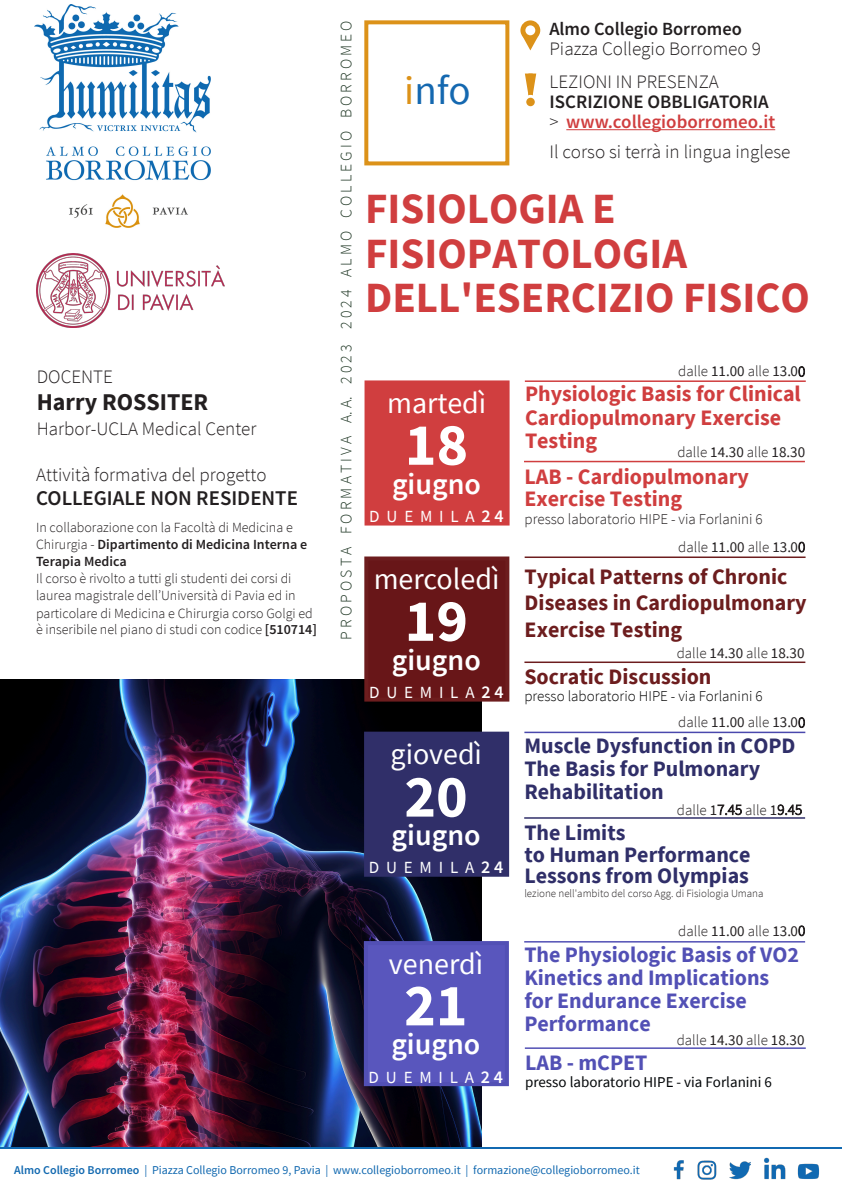
<style>
.page{position:relative;width:842px;height:1191px;background:#fff}
.page>*{position:absolute;margin:0;border:0;box-sizing:border-box;transform-origin:0 0}
.t1{font:700 60px "Source Sans Pro";color:#fff}
.t2{font:700 43px/44.3px "Source Sans Pro";color:#d03e3f}
.t3{font:41px "Source Sans Pro";color:#1468b0}
.t4{font:30px "Source Sans Pro";color:#fff}
.t5{font:600 30px "Source Sans Pro";color:#fff}
.t6{font:700 24px "Source Sans Pro";color:#231f20}
.t7{font:700 22px/23px "Source Sans Pro";color:#302f69}
.t8{font:700 22px/23px "Source Sans Pro";color:#d03e3f}
.t9{font:700 22px/23px "Source Sans Pro";color:#5250b5}
.t10{font:700 22px/26.4px "Source Sans Pro";color:#6d1d1e}
.t11{font:700 22px "Source Sans Pro";color:#6d1d1e}
.t12{font:600 21px "Source Sans Pro";color:#231f20}
.t13{font:300 19px "Source Sans Pro";color:#231f20}
.t14{font:600 19px "Source Sans Pro";color:#d03e3f}
.t15{font:600 19px "Source Sans Pro";color:#231f20}
.t16{font:600 18.6px "Source Sans Pro";color:#231f20}
.t17{font:17px "Source Sans Pro";color:#fff}
.t18{font:300 16px "Source Sans Pro";color:#233a28}
.t19{font:300 15px "Source Sans Pro";color:#231f20}
.t20{font:15px "Source Sans Pro";color:#231f20}
.t21{font:300 15px "Source Sans Pro";color:#000}
.t22{font:15px "Source Sans Pro";color:#020507}
.t23{font:300 14px/17px "Source Sans Pro";color:#231f20}
.t24{font:12px "Source Sans Pro";color:#1269b0}
.t25{font:300 11px "Source Sans Pro";color:#231f20}
.s1{font-weight:600}
.s2{color:#dc9219}
.s3{font-weight:300;color:#231f20}
.s4{font-weight:600;font-size:18px}
.s5{font-weight:400}
.s6{font-weight:300}
</style>
<div class="page">
<img style="left:0;top:679px;width:481px;height:467px">
<img style="left:673px;top:1160px;width:11px;height:20px">
<img style="left:697px;top:1160px;width:20px;height:20px">
<img style="left:729px;top:1161px;width:22px;height:19px">
<img style="left:764px;top:1157px;width:22px;height:23px">
<img style="left:797px;top:1163px;width:22px;height:16px">
<hr style="left:0;top:1146px;width:842px;height:2px;background:#1169b1">
<div style="left:364px;top:20px;width:145px;height:145px;background:#fff;border:4px solid #dc9219"></div>
<img style="left:36px;top:254px;width:189px;height:74px">
<div style="left:364px;top:380px;width:146px;height:145px;background:#d03e3f;border:4px solid #d03e3f"></div>
<hr style="left:525px;top:380px;width:281px;height:2px;background:#d03e3f">
<img style="left:34px;top:5px;width:176px;height:223px">
<svg style="left:520px;top:20px;width:20px;height:20px"></svg>
<svg style="left:522px;top:36px;width:16px;height:14px"></svg>
<div style="left:525px;top:25px;width:10px;height:10px;background:#fff;border-radius:50%"></div>
<hr style="left:566px;top:129px;width:209px;height:1px;background:#d03e3f">
<svg style="left:525px;top:74px;width:11px;height:21px"></svg>
<div style="left:526px;top:98px;width:9px;height:8px;background:#dc9219;border-radius:50%"></div>
<div style="left:364px;top:556px;width:145px;height:145px;background:#681618;border:4px solid #6d1d1e"></div>
<hr style="left:525px;top:556px;width:280px;height:2px;background:#6d1d1e">
<hr style="left:524px;top:661px;width:281px;height:2px;background:#6d1d1e">
<div style="left:364px;top:731px;width:145px;height:145px;background:#302f69"></div>
<hr style="left:524px;top:731px;width:281px;height:2px;background:#4a48ad">
<div style="left:364px;top:941px;width:145px;height:145px;background:#5956bd"></div>
<hr style="left:524px;top:941px;width:281px;height:1px;background:#5250b5">
<hr style="left:524px;top:461px;width:281px;height:1px;background:#d03e3f">
<hr style="left:524px;top:817px;width:281px;height:1px;background:#302f69">
<hr style="left:525px;top:1047px;width:281px;height:2px;background:#5250b5">
<p class="t13" style="left:37px;top:365px;width:78px">DOCENTE</p>
<p class="t6" style="left:37px;top:386px;width:173px">Harry ROSSITER</p>
<p class="t13" style="left:37px;top:417px;width:221px">Harbor-UCLA Medical Center</p>
<p class="t13" style="left:36px;top:463px;width:232px">Attività formativa del progetto</p>
<p class="t12" style="left:36px;top:485px;width:263px">COLLEGIALE NON RESIDENTE</p>
<p class="t23" style="left:36px;top:519px;width:283px">In collaborazione con la Facoltà di Medicina e Chirurgia - <span class="s1">Dipartimento di Medicina Interna e Terapia Medica<br></span>Il corso è rivolto a tutti gli studenti dei corsi di laurea magistrale dell’Università di Pavia ed in particolare di Medicina e Chirurgia corso Golgi ed è inseribile nel piano di studi con codice <span class="s1">[51071</span><span class="s1">4</span><span class="s1">]</span></p>
<p class="t18" style="left:336px;top:639px;width:621px;rotate:-90deg">P R O P O S T A F O R M A T I V A A. A. 2 0 2 3 2 0 2 4 A L M O C O L L E G I O B O R R O M E O</p>
<p class="t3" style="left:404px;top:65px;width:68px"><span class="s2">i</span>nfo</p>
<p class="t16" style="left:549px;top:17px;width:194px">Almo Collegio Borromeo</p>
<p class="t13" style="left:549px;top:37px;width:213px">Piazza Collegio Borromeo 9</p>
<p class="t13" style="left:550px;top:70px;width:171px">LEZIONI IN PRESENZA</p>
<p class="t15" style="left:550px;top:89px;width:221px">ISCRIZIONE OBBLIGATORIA</p>
<p class="t14" style="left:550px;top:109px;width:227px"><span class="s3">&gt;</span> www.collegioborromeo.it</p>
<p class="t13" style="left:550px;top:140px;width:242px">Il corso si terrà in lingua inglese</p>
<p class="t2" style="left:365px;top:186px;width:446px">FISIOLOGIA E<br>FISIOPATOLOGIA<br>DELL'ESERCIZIO FISICO</p>
<p class="t4" style="left:387px;top:384px;width:101px">martedì</p>
<p class="t1" style="left:405px;top:404px;width:65px">18</p>
<p class="t5" style="left:392px;top:464px;width:91px">giugno</p>
<p class="t17" style="left:369px;top:505px;width:136px">D U E M I L A <span class="s4">2 4</span></p>
<p class="t4" style="left:374px;top:560px;width:127px">mercoledì</p>
<p class="t1" style="left:405px;top:580px;width:65px">19</p>
<p class="t5" style="left:392px;top:640px;width:91px">giugno</p>
<p class="t17" style="left:369px;top:681px;width:136px">D U E M I L A <span class="s4">2 4</span></p>
<p class="t4" style="left:391px;top:735px;width:93px">giovedì</p>
<p class="t1" style="left:404px;top:756px;width:65px">20</p>
<p class="t5" style="left:392px;top:815px;width:91px">giugno</p>
<p class="t17" style="left:369px;top:856px;width:136px">D U E M I L A <span class="s4">2 4</span></p>
<p class="t4" style="left:389px;top:944px;width:96px">venerdì</p>
<p class="t1" style="left:404px;top:964px;width:65px">21</p>
<p class="t5" style="left:391px;top:1024px;width:91px">giugno</p>
<p class="t17" style="left:369px;top:1066px;width:136px">D U E M I L A <span class="s4">2 4</span></p>
<p class="t19" style="left:678px;top:362px;width:128px">dalle <span class="s5">11.00</span> alle <span class="s5">13</span><span class="s5">.</span><span class="s5">0</span>0</p>
<p class="t8" style="left:525px;top:382px;width:277px">Physiologic Basis for Clinical<br>Cardiopulmonary Exercise<br>Testing</p>
<p class="t20" style="left:677px;top:442px;width:129px"><span class="s6">dalle</span> 14.30 <span class="s6">alle</span> 18.30</p>
<p class="t8" style="left:524px;top:465px;width:226px;line-height:21.8px">LAB - Cardiopulmonary<br>Exercise Testing</p>
<p class="t19" style="left:524px;top:509px;width:240px">presso laboratorio HIPE - via Forlanini 6</p>
<p class="t19" style="left:678px;top:538px;width:128px">dalle <span class="s5">11.00</span> alle <span class="s5">13</span><span class="s5">.</span><span class="s5">0</span>0</p>
<p class="t10" style="left:525px;top:563px;width:284px">Typical Patterns of Chronic<br>Diseases in Cardiopulmonary<br>Exercise Testing</p>
<p class="t11" style="left:524px;top:662px;width:189px">Socratic Discussion</p>
<p class="t21" style="left:524px;top:687px;width:240px">presso laboratorio HIPE - via Forlanini 6</p>
<p class="t20" style="left:677px;top:643px;width:129px"><span class="s6">dalle</span> 14.30 <span class="s6">alle</span> 18.30</p>
<p class="t19" style="left:678px;top:713px;width:128px">dalle <span class="s5">11.00</span> alle <span class="s5">13</span><span class="s5">.</span><span class="s5">0</span>0</p>
<p class="t7" style="left:524px;top:733px;width:273px">Muscle Dysfunction in COPD<br>The Basis for Pulmonary<br>Rehabilitation</p>
<p class="t19" style="left:677px;top:800px;width:127px">dalle <span class="s5">1</span>7.45 alle <span class="s5">1</span>9.45</p>
<p class="t7" style="left:524px;top:821px;width:228px;line-height:21.8px">The Limits<br>to Human Performance<br>Lessons from Olympias</p>
<p class="t25" style="left:524px;top:886px;width:241px">lezione nell'ambito del corso Agg. di Fisiologia Umana</p>
<p class="t19" style="left:678px;top:921px;width:128px">dalle <span class="s5">11.00</span> alle <span class="s5">13</span><span class="s5">.</span><span class="s5">0</span>0</p>
<p class="t9" style="left:524px;top:943px;width:276px">The Physiologic Basis of VO2<br>Kinetics and Implications for Endurance Exercise<br>Performance</p>
<p class="t20" style="left:677px;top:1030px;width:129px"><span class="s6">dalle</span> 14.30 <span class="s6">alle</span> 18.30</p>
<h3 class="t9" style="left:525px;top:1050px;width:124px">LAB - mCPET</h3>
<p class="t22" style="left:525px;top:1073px;width:248px">presso laboratorio HIPE - via Forlanini 6</p>
<p class="t24" style="left:14px;top:1162px;width:627px"><span class="s1">Almo Collegio Borromeo</span> | Piazza Collegio Borromeo 9, Pavia | www.collegioborromeo.it | formazione@collegioborromeo.it</p>
</div>
